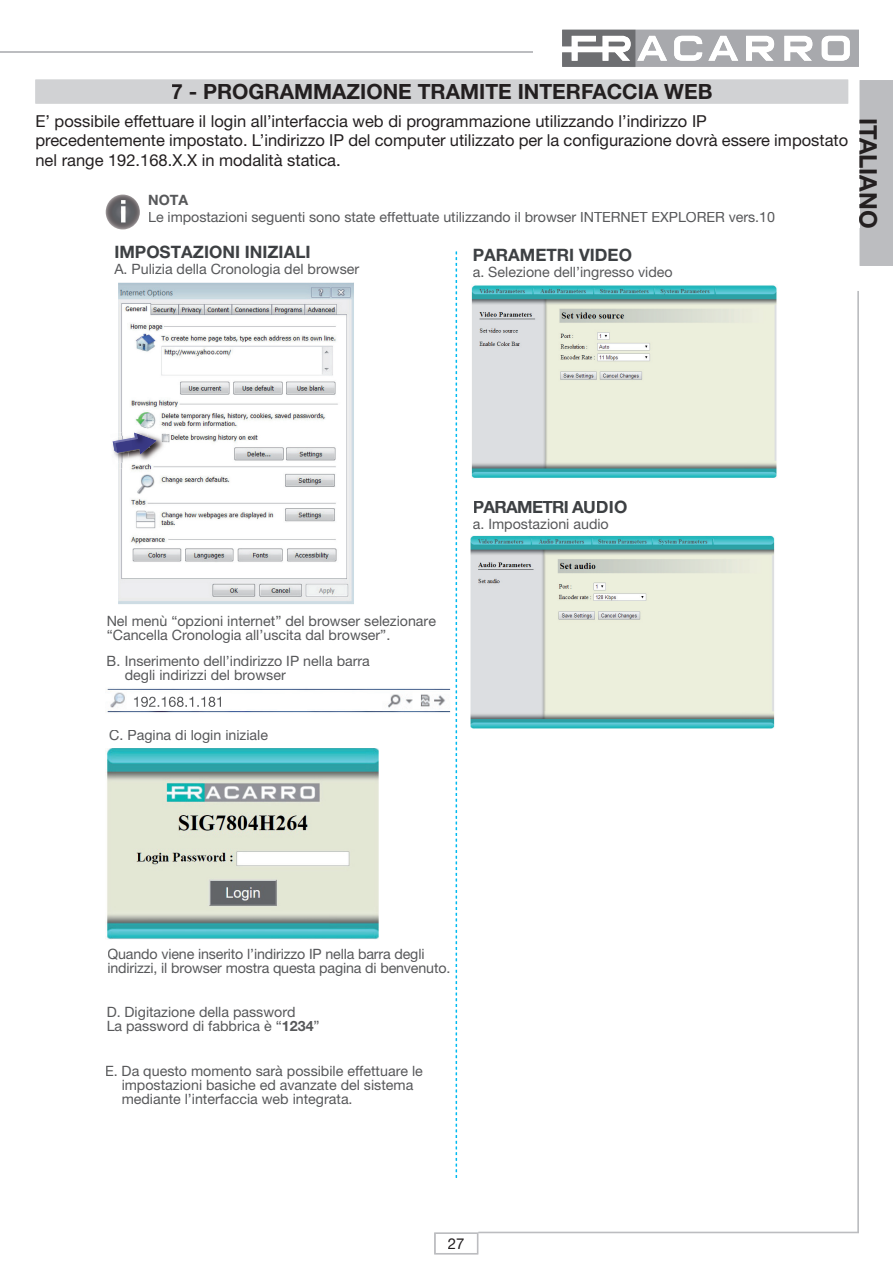
<style>
.page{position:relative;width:893px;height:1263px;background:#fff}
.page>*{position:absolute;margin:0;border:0;box-sizing:border-box;transform-origin:0 0}
.t1{font:700 24px "Helvetica Neue";color:#231f20}
.t2{font:700 21px "Helvetica Neue";color:#231f20}
.t3{font:700 17.1px "Helvetica Neue";color:#3d4043}
.t4{font:700 17.1px "Helvetica Neue";letter-spacing:-.04em;color:#3d4043}
.t5{font:16.5px/19.8px "Helvetica Neue";color:#231f20}
.t6{font:15px "Helvetica Neue";color:#231f20}
.t7{font:14.25px/14.2px "Helvetica Neue";color:#57585a}
.t8{font:700 14.25px "Helvetica Neue";color:#57585a}
.s1{font-weight:700}
</style>
<div class="page">
<svg style="left:478px;top:291px;width:381px;height:942px"></svg>
<svg style="left:434px;top:1232px;width:44px;height:22px"></svg>
<svg style="left:562px;top:30px;width:297px;height:37px"></svg>
<hr style="left:0;top:52px;width:532px;height:1px;background:#bcbdc0">
<div style="left:860px;top:80px;width:33px;height:186px;background:#bcbdc0"></div>
<div style="left:860px;top:119px;width:17px;height:108px;background:#bcbdc0"></div>
<div style="left:35px;top:80px;width:813px;height:24px;background:#d1d2d4"></div>
<div style="left:172px;top:84px;width:540px;height:16px;background:#d1d2d4"></div>
<img style="left:107px;top:688px;width:344px;height:25px">
<img style="left:106px;top:195px;width:34px;height:34px">
<img style="left:121px;top:200px;width:5px;height:22px">
<svg style="left:456px;top:251px;width:1px;height:927px"></svg>
<img style="left:118px;top:283px;width:236px;height:321px">
<img style="left:118px;top:425px;width:53px;height:44px">
<img style="left:129px;top:426px;width:19px;height:7px">
<img style="left:130px;top:428px;width:18px;height:5px">
<svg style="left:112px;top:433px;width:45px;height:31px"></svg>
<img style="left:134px;top:697px;width:87px;height:10px">
<div style="left:474px;top:501px;width:110px;height:12px;background:#fff"></div>
<div style="left:584px;top:501px;width:11px;height:13px;background:#fff"></div>
<div style="left:597px;top:501px;width:11px;height:12px;background:#fff"></div>
<svg style="left:610px;top:501px;width:3px;height:12px"></svg>
<div style="left:615px;top:501px;width:12px;height:13px;background:#fff"></div>
<div style="left:473px;top:519px;width:135px;height:13px;background:#fff"></div>
<img style="left:471px;top:285px;width:306px;height:193px">
<img style="left:470px;top:535px;width:305px;height:194px">
<img style="left:106px;top:748px;width:273px;height:191px">
<h2 class="t2" style="left:171px;top:79px;width:543px">7 - PROGRAMMAZIONE TRAMITE INTERFACCIA WEB</h2>
<p class="t5" style="left:35px;top:111px;width:814px">E’ possibile effettuare il login all’interfaccia web di programmazione utilizzando l’indirizzo IP<br>precedentemente impostato. L’indirizzo IP del computer utilizzato per la configurazione dovrà essere impostato nel range 192.168.X.X in modalità statica.</p>
<p class="t8" style="left:148px;top:191px;width:42px">NOTA</p>
<p class="t7" style="left:148px;top:210px;width:628px">Le impostazioni seguenti sono state effettuate utilizzando il browser INTERNET EXPLORER vers.10</p>
<p class="t3" style="left:114px;top:241px;width:198px">IMPOSTAZIONI INIZIALI</p>
<p class="t3" style="left:473px;top:244px;width:161px">PARAMETRI VIDEO</p>
<p class="t7" style="left:473px;top:264px;width:202px">a. Selezione dell’ingresso video</p>
<p class="t7" style="left:114px;top:261px;width:246px">A. Pulizia della Cronologia del browser</p>
<h1 class="t1" style="left:883px;top:118px;width:112px;rotate:90deg">ITALIANO</h1>
<p class="t7" style="left:107px;top:614px;width:331px">Nel menù “opzioni internet” del browser selezionare “Cancella Cronologia all’uscita dal browser”.</p>
<p class="t7" style="left:125px;top:653px;width:247px;text-indent:-18px">B. Inserimento dell’indirizzo IP nella barra degli indirizzi del browser</p>
<p class="t7" style="left:109px;top:728px;width:160px">C. Pagina di login iniziale</p>
<p class="t4" style="left:473px;top:497px;width:156px">PARAMETRI AUDIO</p>
<p class="t7" style="left:473px;top:517px;width:137px">a. Impostazioni audio</p>
<p class="t7" style="left:107px;top:946px;width:344px">Quando viene inserito l’indirizzo IP nella barra degli indirizzi, il browser mostra questa pagina di benvenuto.</p>
<p class="t7" style="left:107px;top:1004px;width:214px">D. Digitazione della password<br>La password di fabbrica è “<span class="s1">1234</span>”</p>
<p class="t7" style="left:122px;top:1063px;width:303px;text-indent:-17px">E. Da questo momento sarà possibile effettuare le impostazioni basiche ed avanzate del sistema mediante l’interfaccia web integrata.</p>
<p class="t6" style="left:448px;top:1235px;width:18px">27</p>
</div>
